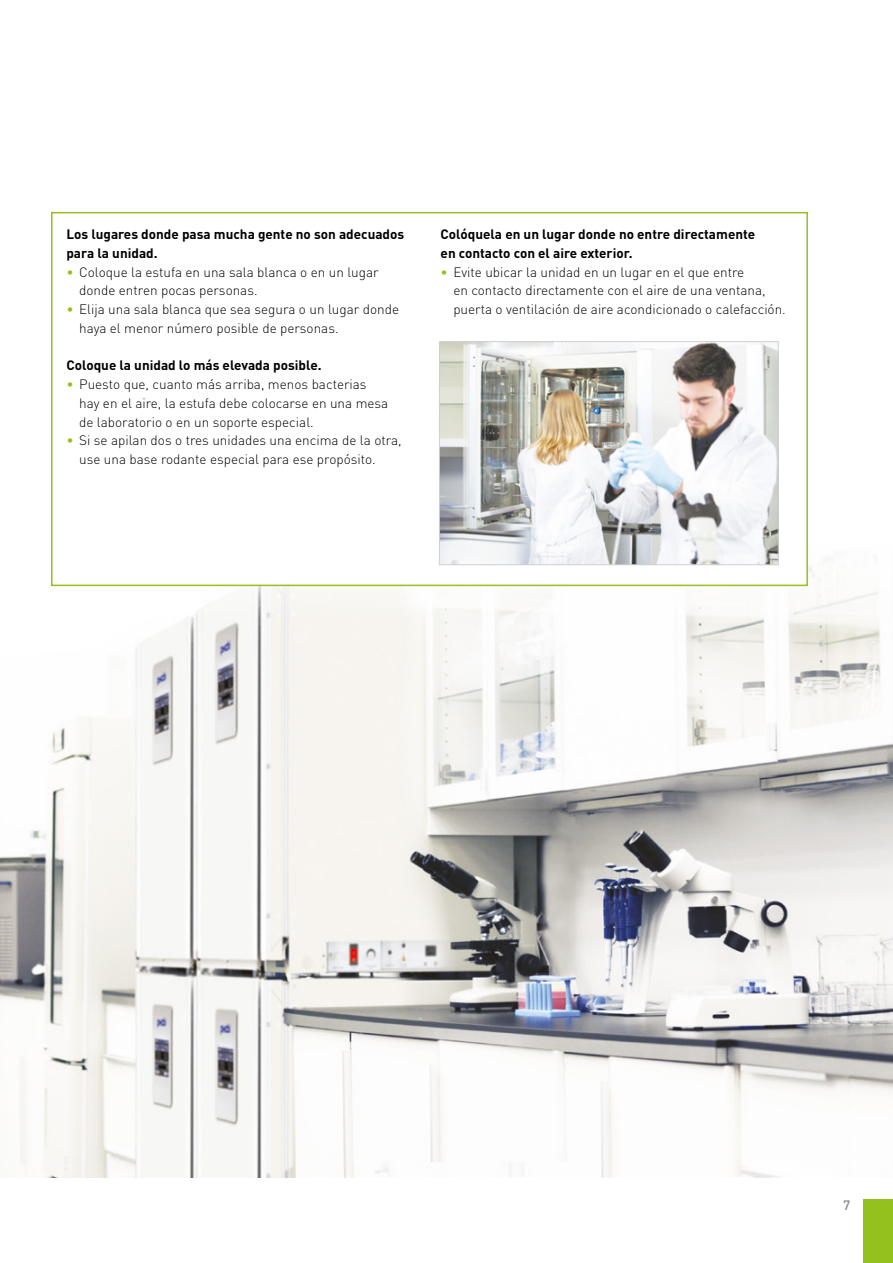
<style>
.page{position:relative;width:893px;height:1263px;background:#fff}
.page>*{position:absolute;margin:0;border:0;box-sizing:border-box;transform-origin:0 0}
.t1{font:300 13.5px/18.8px "DINOT";color:#000}
.t2{font:700 13.5px/18.8px "DINOT";color:#000}
.t3{font:300 13.5px/18.8px "DIN Pro";color:#000}
.t4{font:500 13.5px "DINOT";color:#878787}
.s1{color:#95c11f}
</style>
<div class="page">
<img style="left:0;top:560px;width:893px;height:618px">
<div style="left:863px;top:1199px;width:30px;height:64px;background:#95c11f"></div>
<div style="left:51px;top:212px;width:757px;height:374px;background:#fff;border:2px solid #95c11f"></div>
<img style="left:441px;top:343px;width:336px;height:220px">
<div style="left:439px;top:341px;width:340px;height:224px;border:1px solid #d0d0d0"></div>
<p class="t2" style="left:66px;top:224px;width:339px">Los lugares donde pasa mucha gente no son adecuados para la unidad.</p>
<p class="t3" style="left:79px;top:261px;width:301px;text-indent:-13px"><span class="s1">•</span> Coloque la estufa en una sala blanca o en un lugar donde entren pocas personas.</p>
<p class="t3" style="left:79px;top:299px;width:321px;text-indent:-13px"><span class="s1">•</span> Elija una sala blanca que sea segura o un lugar donde haya el menor número posible de personas.</p>
<p class="t2" style="left:66px;top:356px;width:257px">Coloque la unidad lo más elevada posible.</p>
<p class="t1" style="left:79px;top:375px;width:311px;text-indent:-13px"><span class="s1">•</span> Puesto que, cuanto más arriba, menos bacterias hay en el aire, la estufa debe colocarse en una mesa de laboratorio o en un soporte especial.</p>
<p class="t1" style="left:79px;top:431px;width:324px;text-indent:-13px"><span class="s1">•</span> Si se apilan dos o tres unidades una encima de la otra, use una base rodante especial para ese propósito.</p>
<p class="t2" style="left:441px;top:224px;width:316px">Colóquela en un lugar donde no entre directamente en contacto con el aire exterior.</p>
<p class="t1" style="left:453px;top:262px;width:334px;text-indent:-13px"><span class="s1">•</span> Evite ubicar la unidad en un lugar en el que entre<br>en contacto directamente con el aire de una ventana, puerta o ventilación de aire acondicionado o calefacción.</p>
<p class="t4" style="left:843px;top:1196px;width:9px">7</p>
</div>
